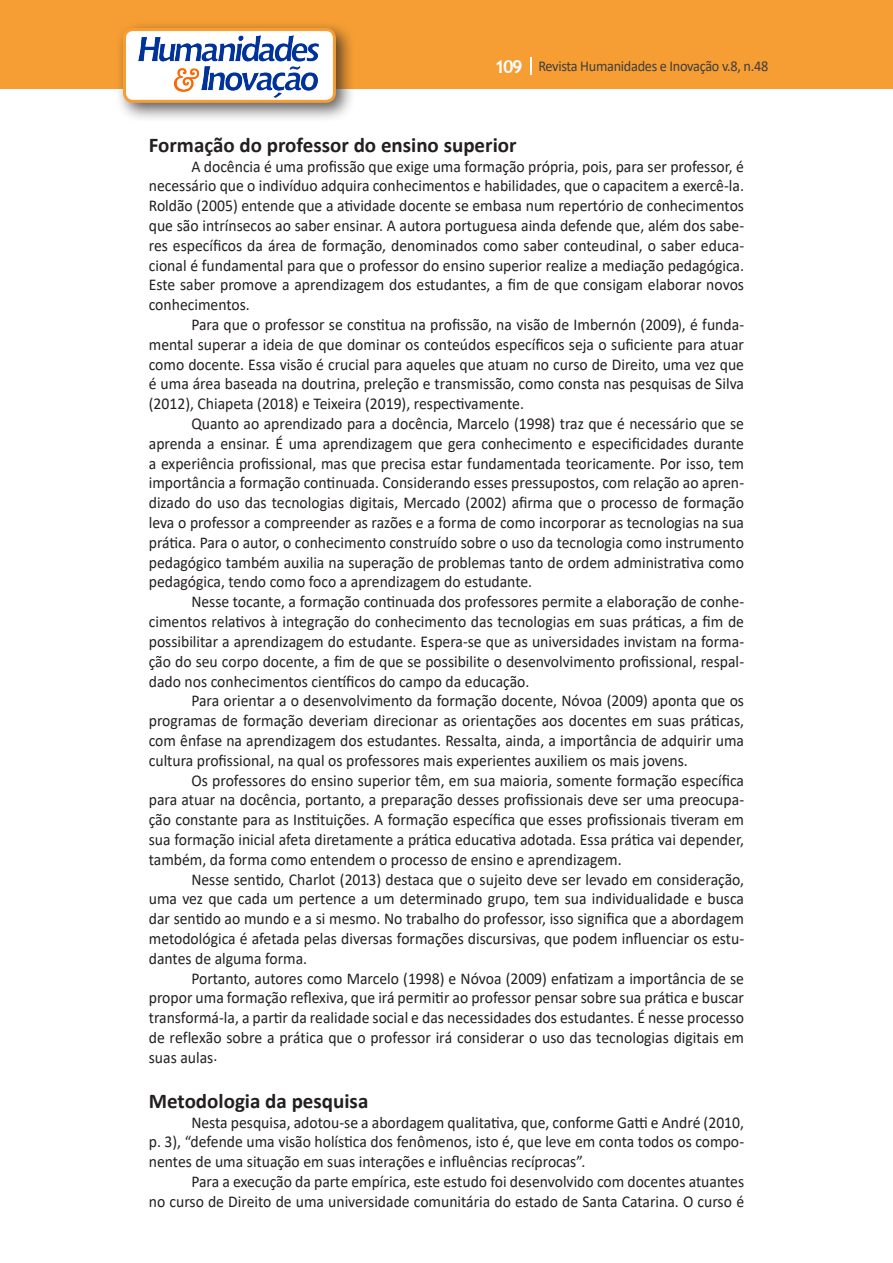
<style>
.page{position:relative;width:893px;height:1263px;background:#fff}
.page>*{position:absolute;margin:0;border:0;box-sizing:border-box;transform-origin:0 0}
.Titulo_2{font:700 21px "Calibri";color:#231f20}
.Texto{font:16.5px/19.8px "Calibri";color:#231f20;text-align:justify;scale:.95 1}
.t1{font:15px "Calibri";letter-spacing:-.02em;color:#3e3e3f;scale:.95 1}
.s1{font-family:"Trebuchet MS";font-weight:700;font-size:18px;color:#fff}
</style>
<div class="page">
<div style="left:0;top:0;width:893px;height:88px;background:#f69e34"></div>
<svg style="left:530px;top:57px;width:2px;height:18px"></svg>
<div style="left:115px;top:20px;width:241px;height:103px;background:#231f20;opacity:.75"></div>
<div style="left:125px;top:30px;width:209px;height:71px;background:#fff;border-radius:9px"></div>
<img style="left:138px;top:35px;width:181px;height:62px">
<div style="left:123px;top:28px;width:213px;height:75px;border:3px solid #f69e34;border-radius:9px"></div>
<p class="t1" style="left:495px;top:56px;width:290px"><span class="s1">109</span> Revista Humanidades e Inovação v.8, n.48</p>
<p class="Titulo_2" style="left:149px;top:130px;width:369px">Formação do professor do ensino superior</p>
<p class="Texto" style="left:149px;top:156px;width:628px;text-indent:43px">A docência é uma profissão que exige uma formação própria, pois, para ser professor, é necessário que o indivíduo adquira conhecimentos e habilidades, que o capacitem a exercê-la.<br>Roldão (2005) entende que a atividade docente se embasa num repertório de conhecimentos que são intrínsecos ao saber ensinar. A autora portuguesa ainda defende que, além dos sabe&shy;res específicos da área de formação, denominados como saber conteudinal, o saber educa&shy;cional é fundamental para que o professor do ensino superior realize a mediação pedagógica.<br>Este saber promove a aprendizagem dos estudantes, a fim de que consigam elaborar novos conhecimentos.</p>
<p class="Texto" style="left:149px;top:314px;width:628px;text-indent:43px">Para que o professor se constitua na profissão, na visão de Imbernón (2009), é funda&shy;mental superar a ideia de que dominar os conteúdos específicos seja o suficiente para atuar como docente. Essa visão é crucial para aqueles que atuam no curso de Direito, uma vez que é uma área baseada na doutrina, preleção e transmissão, como consta nas pesquisas de Silva (2012), Chiapeta (2018) e Teixeira (2019), respectivamente.</p>
<p class="Texto" style="left:149px;top:413px;width:628px;text-indent:43px">Quanto ao aprendizado para a docência, Marcelo (1998) traz que é necessário que se aprenda a ensinar. É uma aprendizagem que gera conhecimento e especificidades durante a experiência profissional, mas que precisa estar fundamentada teoricamente. Por isso, tem importância a formação continuada. Considerando esses pressupostos, com relação ao apren&shy;dizado do uso das tecnologias digitais, Mercado (2002) afirma que o processo de formação leva o professor a compreender as razões e a forma de como incorporar as tecnologias na sua prática. Para o autor, o conhecimento construído sobre o uso da tecnologia como instrumento pedagógico também auxilia na superação de problemas tanto de ordem administrativa como pedagógica, tendo como foco a aprendizagem do estudante.</p>
<p class="Texto" style="left:149px;top:591px;width:628px;text-indent:43px">Nesse tocante, a formação continuada dos professores permite a elaboração de conhe&shy;cimentos relativos à integração do conhecimento das tecnologias em suas práticas, a fim de possibilitar a aprendizagem do estudante. Espera-se que as universidades invistam na forma&shy;ção do seu corpo docente, a fim de que se possibilite o desenvolvimento profissional, respal&shy;dado nos conhecimentos científicos do campo da educação.</p>
<p class="Texto" style="left:149px;top:690px;width:628px;text-indent:43px">Para orientar a o desenvolvimento da formação docente, Nóvoa (2009) aponta que os programas de formação deveriam direcionar as orientações aos docentes em suas práticas, com ênfase na aprendizagem dos estudantes. Ressalta, ainda, a importância de adquirir uma cultura profissional, na qual os professores mais experientes auxiliem os mais jovens.</p>
<p class="Texto" style="left:149px;top:770px;width:628px;text-indent:43px">Os professores do ensino superior têm, em sua maioria, somente formação específica para atuar na docência, portanto, a preparação desses profissionais deve ser uma preocupa&shy;ção constante para as Instituições. A formação específica que esses profissionais tiveram em sua formação inicial afeta diretamente a prática educativa adotada. Essa prática vai depender, também, da forma como entendem o processo de ensino e aprendizagem.</p>
<p class="Texto" style="left:149px;top:869px;width:628px;text-indent:43px">Nesse sentido, Charlot (2013) destaca que o sujeito deve ser levado em consideração, uma vez que cada um pertence a um determinado grupo, tem sua individualidade e busca dar sentido ao mundo e a si mesmo. No trabalho do professor, isso significa que a abordagem metodológica é afetada pelas diversas formações discursivas, que podem influenciar os estu&shy;dantes de alguma forma.</p>
<p class="Texto" style="left:149px;top:968px;width:628px;text-indent:43px">Portanto, autores como Marcelo (1998) e Nóvoa (2009) enfatizam a importância de se propor uma formação reflexiva, que irá permitir ao professor pensar sobre sua prática e buscar transformá-la, a partir da realidade social e das necessidades dos estudantes. É nesse processo de reflexão sobre a prática que o professor irá considerar o uso das tecnologias digitais em suas aulas.</p>
<p class="Titulo_2" style="left:149px;top:1086px;width:221px">Metodologia da pesquisa</p>
<p class="Texto" style="left:149px;top:1112px;width:628px;text-indent:43px">Nesta pesquisa, adotou-se a abordagem qualitativa, que, conforme Gatti e André (2010, p. 3), “defende uma visão holística dos fenômenos, isto é, que leve em conta todos os compo&shy;nentes de uma situação em suas interações e influências recíprocas”.</p>
<p class="Texto" style="left:149px;top:1171px;width:628px;text-align:right">Para a execução da parte empírica, este estudo foi desenvolvido com docentes atuantes<br>no curso de Direito de uma universidade comunitária do estado de Santa Catarina. O curso é</p>
</div>
